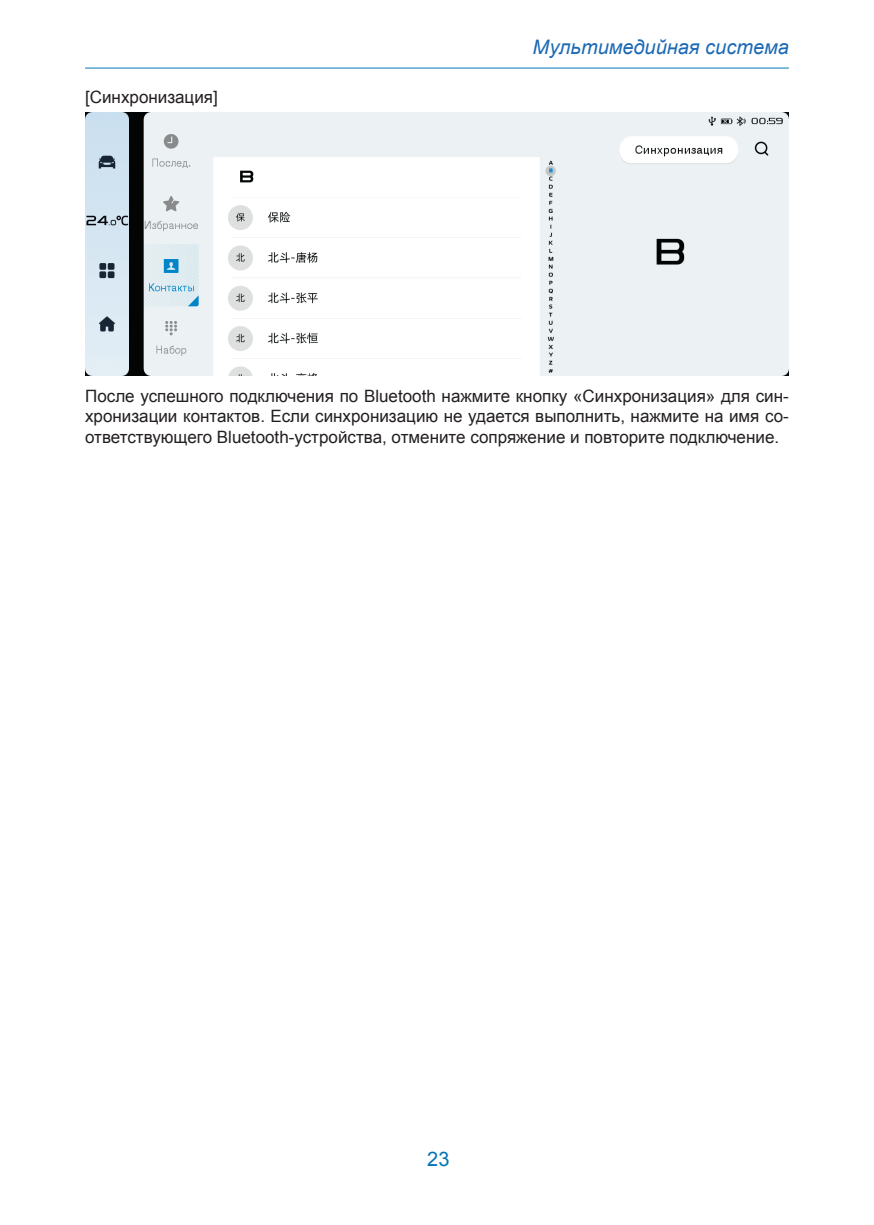
<style>
.page{position:relative;width:874px;height:1225px;background:#fff}
.page>*{position:absolute;margin:0;border:0;box-sizing:border-box;transform-origin:0 0}
.t1{font:italic 20px "Arial";color:#1c6ab5}
.t2{font:20px "Arial";color:#0375b7}
.Текст{font:17px/20.4px "Arial";color:#231f20;text-align:justify}
</style>
<div class="page">
<hr style="left:85px;top:68px;width:703px;height:1px;background:#0375b7">
<img style="left:85px;top:112px;width:703px;height:264px">
<p class="Текст" style="left:85px;top:87px;width:134px">[Синхронизация]</p>
<p class="t1" style="left:532px;top:34px;width:258px">Мультимедийная система</p>
<p class="Текст" style="left:85px;top:386px;width:704px">После успешного подключения по Bluetooth нажмите кнопку «Синхронизация» для син&shy;хронизации контактов. Если синхронизацию не удается выполнить, нажмите на имя со&shy;ответствующего Bluetooth-устройства, отмените сопряжение и повторите подключение.</p>
<p class="t2" style="left:427px;top:1145px;width:24px">23</p>
</div>
